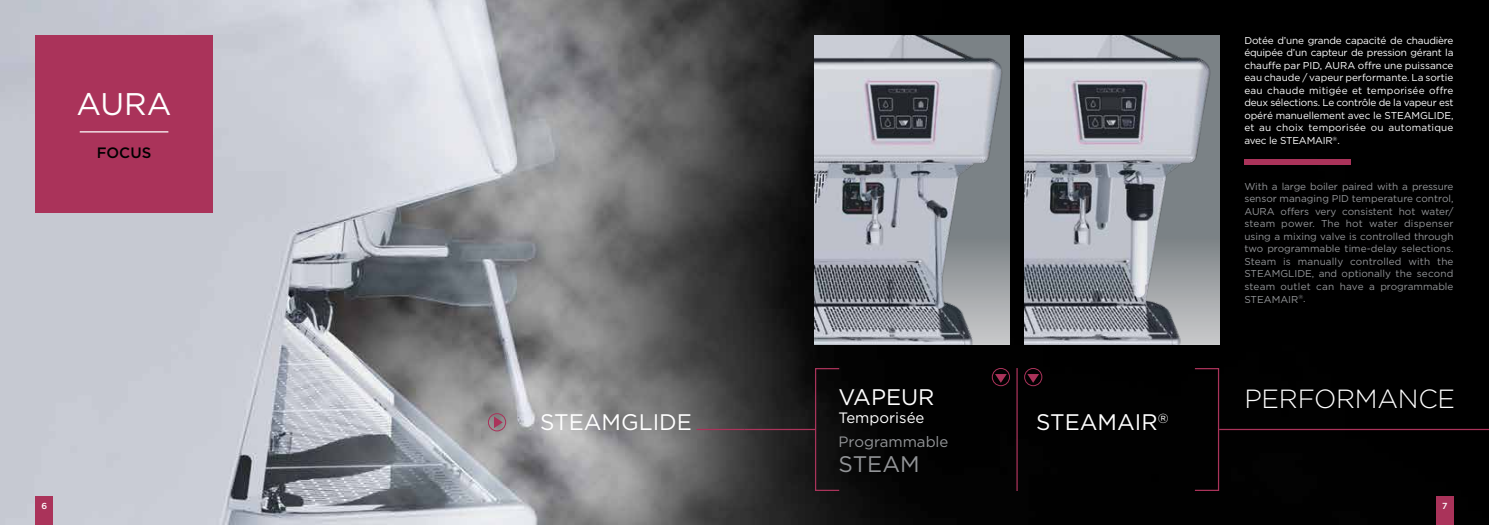
<style>
.page{position:relative;width:1489px;height:525px;background:#fff}
.page>*{position:absolute;margin:0;border:0;box-sizing:border-box;transform-origin:0 0}
.t1{font:31.25px "Gotham";color:#fff}
.t2{font:300 26.25px "Gotham";letter-spacing:-.01em;color:#fff}
.t3{font:22.5px "Gotham";color:#fff}
.t4{font:22.5px "Gotham";color:#939598}
.t5{font:15px "Gotham";color:#939598}
.t6{font:15px "Gotham";color:#fff}
.t7{font:500 15px "Gotham";color:#000}
.t8{font:10px/12.5px "Gotham";color:#939598;text-align:justify}
.t9{font:10px/12.5px "Gotham";letter-spacing:.02em;color:#fff;text-align:justify}
.t10{font:500 8.75px "Gotham";color:#fff}
</style>
<div class="page">
<img style="left:0;top:0;width:1488px;height:524px">
<div style="left:35px;top:35px;width:178px;height:178px;background:#aa335a"></div>
<hr style="left:80px;top:131px;width:88px;height:1px;background:#fff">
<hr style="left:696px;top:428px;width:48px;height:2px;background:#aa335a">
<svg style="left:494px;top:416px;width:9px;height:12px"></svg>
<div style="left:488px;top:413px;width:18px;height:18px;border:1px solid #aa335a;border-radius:50%"></div>
<div style="left:35px;top:496px;width:18px;height:28px;background:#aa335a"></div>
<img style="left:815px;top:35px;width:194px;height:309px">
<img style="left:1024px;top:35px;width:195px;height:309px">
<div style="left:1244px;top:159px;width:106px;height:6px;background:#aa335a"></div>
<div style="left:815px;top:368px;width:24px;height:122px;border:1px solid #aa335a"></div>
<div style="left:1194px;top:368px;width:25px;height:122px;border:1px solid #aa335a"></div>
<hr style="left:1016px;top:368px;width:1px;height:122px;background:#aa335a">
<hr style="left:744px;top:428px;width:71px;height:2px;background:#aa335a">
<hr style="left:1219px;top:428px;width:269px;height:2px;background:#aa335a">
<svg style="left:995px;top:374px;width:11px;height:8px"></svg>
<div style="left:991px;top:368px;width:18px;height:18px;border:1px solid #aa335a;border-radius:50%"></div>
<svg style="left:1027px;top:374px;width:12px;height:8px"></svg>
<div style="left:1024px;top:368px;width:18px;height:18px;border:1px solid #aa335a;border-radius:50%"></div>
<div style="left:1435px;top:496px;width:18px;height:28px;background:#aa335a"></div>
<h1 class="t1" style="left:77px;top:86px;width:96px">AURA</h1>
<h3 class="t7" style="left:97px;top:144px;width:56px">FOCUS</h3>
<p class="t10" style="left:41px;top:501px;width:7px">6</p>
<h3 class="t3" style="left:540px;top:409px;width:153px">STEAMGLIDE</h3>
<h3 class="t3" style="left:838px;top:384px;width:97px">VAPEUR</h3>
<h3 class="t6" style="left:838px;top:409px;width:87px">Temporisée</h3>
<h3 class="t5" style="left:838px;top:433px;width:111px">Programmable</h3>
<h3 class="t4" style="left:838px;top:451px;width:83px">STEAM</h3>
<h3 class="t3" style="left:1036px;top:409px;width:134px">STEAMAIR<sup>®</sup></h3>
<p class="t9" style="left:1244px;top:34px;width:211px">Dotée d’une grande capacité de chaudière équipée d’un capteur de pression gérant la chauffe par PID, AURA offre une puissance eau chaude / vapeur performante. La sortie eau chaude mitigée et temporisée offre deux sélections. Le contrôle de la vapeur est opéré manuellement avec le STEAMGLIDE, et au choix temporisée ou automatique avec le STEAMAIR<sup>®</sup>.</p>
<p class="t8" style="left:1244px;top:180px;width:211px">With a large boiler paired with a pressure sensor managing PID temperature control, AURA offers very consistent hot water/ steam power. The hot water dispenser using a mixing valve is controlled through two programmable time-delay selections.<br>Steam is manually controlled with the STEAMGLIDE, and optionally the second steam outlet can have a programmable STEAMAIR<sup>®</sup>.</p>
<h2 class="t2" style="left:1244px;top:384px;width:212px">PERFORMANCE</h2>
<p class="t10" style="left:1441px;top:501px;width:7px">7</p>
</div>
